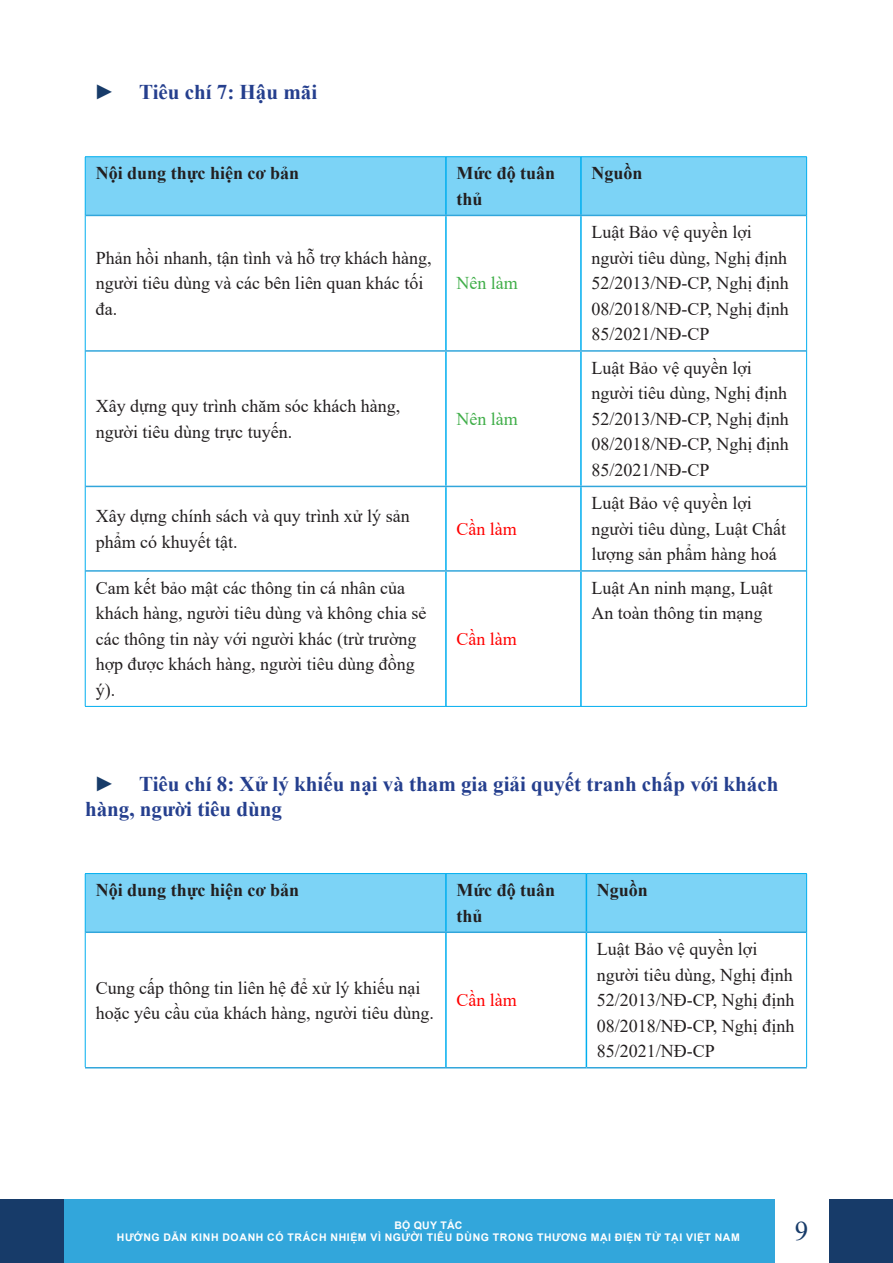
<style>
.page{position:relative;width:893px;height:1263px;background:#fff}
.page>*{position:absolute;margin:0;border:0;box-sizing:border-box;transform-origin:0 0}
.t1{font:27px "Times New Roman";color:#173b69}
.t2{font:700 21px/25.5px "Times New Roman";color:#253f8e}
.Normal_bảng{font:18px/25.5px "Times New Roman";color:#231f20}
.Normal_bảng-2{font:700 18px/25.5px "Times New Roman";color:#231f20}
.Normal_bảng-3{font:18px "Times New Roman";color:#f00}
.Normal_bảng-4{font:18px "Times New Roman";color:#40ae49}
.t3{font:700 10.5px/12.6px "Arial";letter-spacing:.06em;color:#fff;text-align:center}
.s1{color:#173b69}
</style>
<div class="page">
<div style="left:0;top:1199px;width:774px;height:64px;background:#173b69"></div>
<div style="left:829px;top:1199px;width:64px;height:64px;background:#173b69"></div>
<div style="left:65px;top:1199px;width:710px;height:64px;background:#32a6db"></div>
<div style="left:86px;top:157px;width:720px;height:58px;background:#7cd3f6"></div>
<hr style="left:85px;top:156px;width:361px;height:1px;background:#00aeef">
<hr style="left:85px;top:157px;width:1px;height:58px;background:#00aeef">
<hr style="left:446px;top:156px;width:135px;height:1px;background:#00aeef">
<hr style="left:581px;top:156px;width:226px;height:1px;background:#00aeef">
<hr style="left:806px;top:157px;width:1px;height:58px;background:#00aeef">
<hr style="left:85px;top:215px;width:1px;height:136px;background:#00aeef">
<hr style="left:806px;top:215px;width:1px;height:136px;background:#00aeef">
<hr style="left:85px;top:351px;width:1px;height:135px;background:#00aeef">
<hr style="left:806px;top:351px;width:1px;height:135px;background:#00aeef">
<hr style="left:85px;top:486px;width:1px;height:85px;background:#00aeef">
<hr style="left:806px;top:486px;width:1px;height:85px;background:#00aeef">
<hr style="left:85px;top:571px;width:1px;height:135px;background:#00aeef">
<hr style="left:806px;top:571px;width:1px;height:135px;background:#00aeef">
<hr style="left:85px;top:706px;width:361px;height:1px;background:#00aeef">
<hr style="left:446px;top:706px;width:135px;height:1px;background:#00aeef">
<hr style="left:581px;top:706px;width:226px;height:1px;background:#00aeef">
<hr style="left:445px;top:157px;width:2px;height:58px;background:#00aeef">
<hr style="left:580px;top:157px;width:2px;height:58px;background:#00aeef">
<hr style="left:445px;top:216px;width:2px;height:134px;background:#00aeef">
<hr style="left:580px;top:216px;width:2px;height:134px;background:#00aeef">
<hr style="left:445px;top:352px;width:2px;height:134px;background:#00aeef">
<hr style="left:580px;top:352px;width:2px;height:134px;background:#00aeef">
<hr style="left:445px;top:487px;width:2px;height:83px;background:#00aeef">
<hr style="left:580px;top:487px;width:2px;height:83px;background:#00aeef">
<hr style="left:445px;top:572px;width:2px;height:134px;background:#00aeef">
<hr style="left:580px;top:572px;width:2px;height:134px;background:#00aeef">
<hr style="left:85px;top:215px;width:361px;height:1px;background:#32a6db">
<hr style="left:446px;top:215px;width:135px;height:1px;background:#32a6db">
<hr style="left:581px;top:215px;width:225px;height:1px;background:#32a6db">
<hr style="left:85px;top:350px;width:361px;height:2px;background:#32a6db">
<hr style="left:446px;top:350px;width:135px;height:2px;background:#32a6db">
<hr style="left:581px;top:350px;width:225px;height:2px;background:#32a6db">
<hr style="left:85px;top:486px;width:361px;height:1px;background:#32a6db">
<hr style="left:446px;top:486px;width:135px;height:1px;background:#32a6db">
<hr style="left:581px;top:486px;width:225px;height:1px;background:#32a6db">
<hr style="left:85px;top:570px;width:361px;height:2px;background:#32a6db">
<hr style="left:446px;top:570px;width:135px;height:2px;background:#32a6db">
<hr style="left:581px;top:570px;width:225px;height:2px;background:#32a6db">
<div style="left:86px;top:874px;width:720px;height:57px;background:#7cd3f6"></div>
<hr style="left:85px;top:873px;width:361px;height:1px;background:#00aeef">
<hr style="left:85px;top:874px;width:1px;height:58px;background:#00aeef">
<hr style="left:446px;top:873px;width:140px;height:1px;background:#00aeef">
<hr style="left:586px;top:873px;width:221px;height:1px;background:#00aeef">
<hr style="left:806px;top:874px;width:1px;height:58px;background:#00aeef">
<hr style="left:85px;top:932px;width:1px;height:135px;background:#00aeef">
<hr style="left:806px;top:932px;width:1px;height:135px;background:#00aeef">
<hr style="left:445px;top:874px;width:2px;height:57px;background:#00aeef">
<hr style="left:586px;top:874px;width:1px;height:57px;background:#00aeef">
<hr style="left:445px;top:933px;width:2px;height:134px;background:#00aeef">
<hr style="left:586px;top:933px;width:1px;height:134px;background:#00aeef">
<hr style="left:85px;top:931px;width:361px;height:2px;background:#32a6db">
<hr style="left:446px;top:931px;width:140px;height:2px;background:#32a6db">
<hr style="left:586px;top:931px;width:220px;height:2px;background:#32a6db">
<hr style="left:85px;top:1067px;width:361px;height:1px;background:#32a6db">
<hr style="left:446px;top:1067px;width:140px;height:1px;background:#32a6db">
<hr style="left:586px;top:1067px;width:221px;height:1px;background:#32a6db">
<p class="t2" style="left:94px;top:79px;width:225px"><span class="s1">►</span> Tiêu chí 7: Hậu mãi</p>
<p class="Normal_bảng-2" style="left:96px;top:160px;width:205px">Nội dung thực hiện cơ bản</p>
<p class="Normal_bảng-2" style="left:456px;top:160px;width:100px">Mức độ tuân thủ</p>
<p class="Normal_bảng-2" style="left:591px;top:160px;width:53px">Nguồn</p>
<p class="Normal_bảng" style="left:96px;top:245px;width:337px">Phản hồi nhanh, tận tình và hỗ trợ khách hàng, người tiêu dùng và các bên liên quan khác tối đa.</p>
<p class="Normal_bảng-4" style="left:456px;top:271px;width:63px">Nên làm</p>
<p class="Normal_bảng" style="left:96px;top:393px;width:306px">Xây dựng quy trình chăm sóc khách hàng, người tiêu dùng trực tuyến.</p>
<p class="Normal_bảng-4" style="left:456px;top:406px;width:63px">Nên làm</p>
<p class="Normal_bảng" style="left:96px;top:503px;width:315px">Xây dựng chính sách và quy trình xử lý sản phẩm có khuyết tật.</p>
<p class="Normal_bảng-3" style="left:456px;top:516px;width:62px">Cần làm</p>
<p class="Normal_bảng" style="left:96px;top:574px;width:332px">Cam kết bảo mật các thông tin cá nhân của khách hàng, người tiêu dùng và không chia sẻ các thông tin này với người khác (trừ trường hợp được khách hàng, người tiêu dùng đồng ý).</p>
<p class="Normal_bảng-3" style="left:456px;top:626px;width:62px">Cần làm</p>
<p class="Normal_bảng" style="left:591px;top:219px;width:199px">Luật Bảo vệ quyền lợi người tiêu dùng, Nghị định<br>52/2013/NĐ-CP, Nghị định<br>08/2018/NĐ-CP, Nghị định<br>85/2021/NĐ-CP</p>
<p class="Normal_bảng" style="left:591px;top:355px;width:199px">Luật Bảo vệ quyền lợi người tiêu dùng, Nghị định<br>52/2013/NĐ-CP, Nghị định<br>08/2018/NĐ-CP, Nghị định<br>85/2021/NĐ-CP</p>
<p class="Normal_bảng" style="left:591px;top:490px;width:196px">Luật Bảo vệ quyền lợi người tiêu dùng, Luật Chất lượng sản phẩm hàng hoá</p>
<p class="Normal_bảng" style="left:591px;top:574px;width:183px">Luật An ninh mạng, Luật<br>An toàn thông tin mạng</p>
<p class="t2" style="left:85px;top:770px;width:695px;text-indent:9px"><span class="s1">►</span> Tiêu chí 8: Xử lý khiếu nại và tham gia giải quyết tranh chấp với khách hàng, người tiêu dùng</p>
<p class="Normal_bảng-2" style="left:96px;top:877px;width:205px">Nội dung thực hiện cơ bản</p>
<p class="Normal_bảng-2" style="left:456px;top:877px;width:100px">Mức độ tuân thủ</p>
<p class="Normal_bảng-2" style="left:597px;top:877px;width:53px">Nguồn</p>
<p class="Normal_bảng" style="left:96px;top:974px;width:340px">Cung cấp thông tin liên hệ để xử lý khiếu nại hoặc yêu cầu của khách hàng, người tiêu dùng.</p>
<p class="Normal_bảng-3" style="left:456px;top:987px;width:62px">Cần làm</p>
<p class="Normal_bảng" style="left:597px;top:936px;width:199px">Luật Bảo vệ quyền lợi người tiêu dùng, Nghị định<br>52/2013/NĐ-CP, Nghị định<br>08/2018/NĐ-CP, Nghị định<br>85/2021/NĐ-CP</p>
<p class="t3" style="left:117px;top:1219px;width:624px">BỘ QUY TẮC<br>HƯỚNG DẪN KINH DOANH CÓ TRÁCH NHIỆM VÌ NGƯỜI TIÊU DÙNG TRONG THƯƠNG MẠI ĐIỆN TỬ TẠI VIỆT NAM</p>
<h1 class="t1" style="left:795px;top:1212px;width:15px">9</h1>
</div>
